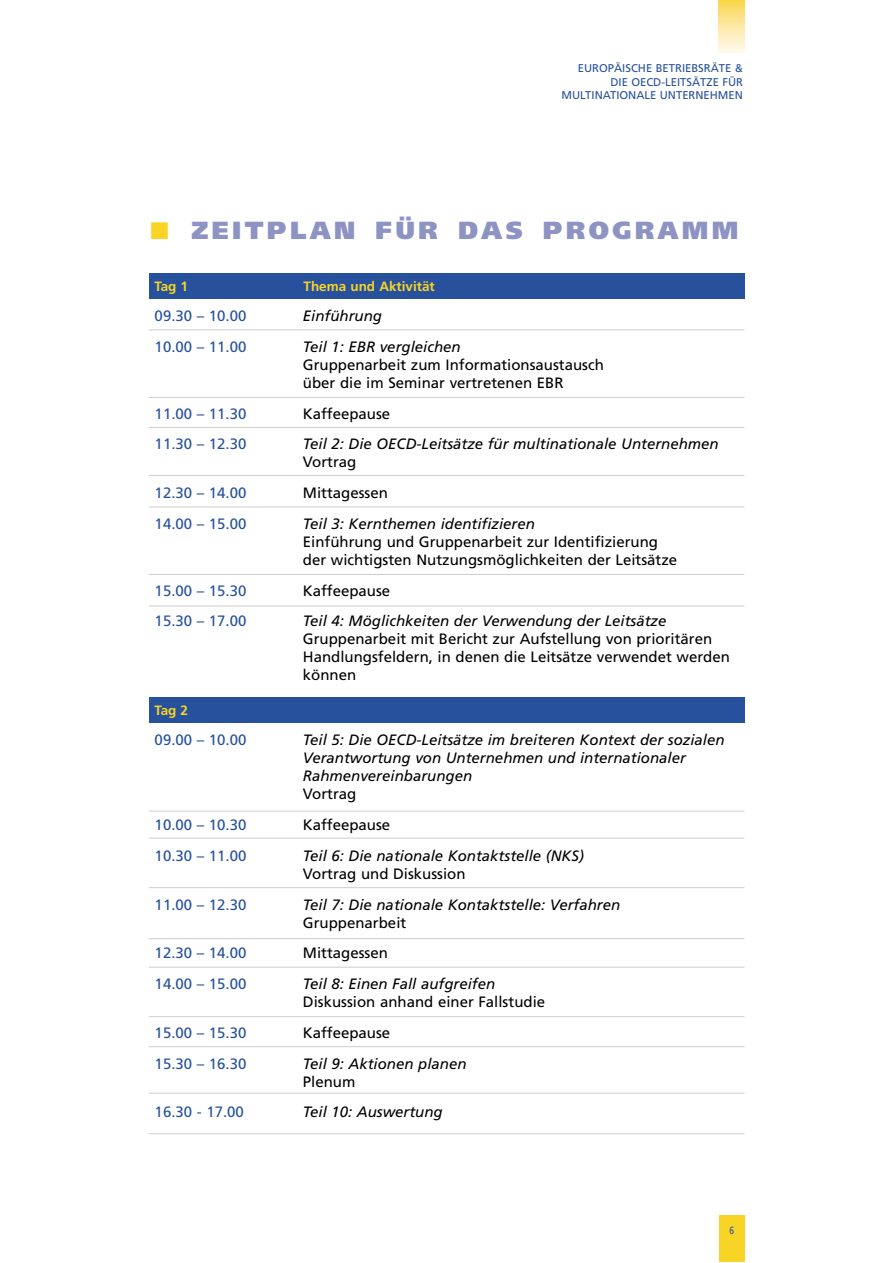
<style>
.page{position:relative;width:893px;height:1263px;background:#fff}
.page>*{position:absolute;margin:0;border:0;box-sizing:border-box;transform-origin:0 0}
.t1{font:900 24.75px "Frutiger";letter-spacing:.14em;color:#8d93c3}
.t2{font:15px/18px "Frutiger";color:#000}
.t3{font:italic 15px/18px "Frutiger";color:#000}
.t4{font:15px "Frutiger";color:#27519c}
.t5{font:700 13.5px "Frutiger";color:#f7d426}
.t6{font:11.25px/13.5px "Frutiger";color:#27519c;text-align:right}
.t7{font:10.5px "Frutiger";color:#27519c;scale:.8 1}
.s1{color:#f7d426}
</style>
<div class="page">
<div style="left:719px;top:1215px;width:25px;height:46px;background:#f7d426"></div>
<svg style="left:719px;top:0;width:25px;height:53px"></svg>
<div style="left:149px;top:273px;width:595px;height:26px;background:#27519c"></div>
<hr style="left:149px;top:330px;width:595px;height:1px;background:#d2ccc9">
<div style="left:149px;top:697px;width:595px;height:26px;background:#27519c"></div>
<hr style="left:149px;top:811px;width:595px;height:1px;background:#d2ccc9">
<hr style="left:149px;top:838px;width:595px;height:1px;background:#d2ccc9">
<hr style="left:149px;top:887px;width:595px;height:1px;background:#d2ccc9">
<hr style="left:149px;top:938px;width:595px;height:1px;background:#d2ccc9">
<hr style="left:149px;top:967px;width:595px;height:1px;background:#d2ccc9">
<hr style="left:149px;top:1016px;width:595px;height:1px;background:#d2ccc9">
<hr style="left:149px;top:1046px;width:595px;height:1px;background:#d2ccc9">
<hr style="left:149px;top:1093px;width:595px;height:1px;background:#d2ccc9">
<hr style="left:149px;top:1133px;width:595px;height:1px;background:#d2ccc9">
<hr style="left:149px;top:397px;width:595px;height:1px;background:#d2ccc9">
<hr style="left:149px;top:427px;width:595px;height:1px;background:#d2ccc9">
<hr style="left:149px;top:475px;width:595px;height:1px;background:#d2ccc9">
<hr style="left:149px;top:507px;width:595px;height:1px;background:#d2ccc9">
<hr style="left:149px;top:574px;width:595px;height:1px;background:#d2ccc9">
<hr style="left:149px;top:606px;width:595px;height:1px;background:#d2ccc9">
<p class="t6" style="left:561px;top:63px;width:183px">EUROPÄISCHE BETRIEBSRÄTE &amp;<br>DIE OECD-LEITSÄTZE FÜR<br>MULTINATIONALE UNTERNEHMEN</p>
<h1 class="t1" style="left:150px;top:220px;width:589px"><span class="s1">■</span> ZEITPLAN FÜR DAS PROGRAMM</h1>
<p class="t5" style="left:155px;top:280px;width:35px">Tag 1</p>
<p class="t5" style="left:303px;top:280px;width:133px">Thema und Aktivität</p>
<p class="t4" style="left:155px;top:309px;width:93px">09.30 – 10.00</p>
<p class="t3" style="left:303px;top:309px;width:81px">Einführung</p>
<p class="t4" style="left:155px;top:340px;width:93px">10.00 – 11.00</p>
<p class="t3" style="left:303px;top:340px;width:159px">Teil 1: EBR vergleichen</p>
<p class="t2" style="left:303px;top:358px;width:302px">Gruppenarbeit zum Informationsaustausch über die im Seminar vertretenen EBR</p>
<p class="t4" style="left:155px;top:407px;width:93px">11.00 – 11.30</p>
<p class="t2" style="left:303px;top:407px;width:89px">Kaffeepause</p>
<p class="t4" style="left:155px;top:438px;width:93px">11.30 – 12.30</p>
<p class="t3" style="left:303px;top:437px;width:417px">Teil 2: Die OECD-Leitsätze für multinationale Unternehmen</p>
<p class="t2" style="left:303px;top:455px;width:55px">Vortrag</p>
<p class="t4" style="left:155px;top:486px;width:93px">12.30 – 14.00</p>
<p class="t2" style="left:303px;top:486px;width:87px">Mittagessen</p>
<p class="t4" style="left:155px;top:517px;width:93px">14.00 – 15.00</p>
<p class="t3" style="left:303px;top:517px;width:233px">Teil 3: Kernthemen identifizieren</p>
<p class="t2" style="left:303px;top:535px;width:376px">Einführung und Gruppenarbeit zur Identifizierung der wichtigsten Nutzungsmöglichkeiten der Leitsätze</p>
<p class="t4" style="left:155px;top:584px;width:93px">15.00 – 15.30</p>
<p class="t2" style="left:303px;top:584px;width:89px">Kaffeepause</p>
<p class="t4" style="left:155px;top:615px;width:93px">15.30 – 17.00</p>
<p class="t3" style="left:303px;top:614px;width:365px">Teil 4: Möglichkeiten der Verwendung der Leitsätze</p>
<p class="t2" style="left:303px;top:632px;width:428px">Gruppenarbeit mit Bericht zur Aufstellung von prioritären<br>Handlungsfeldern, in denen die Leitsätze verwendet werden können</p>
<p class="t5" style="left:155px;top:705px;width:35px">Tag 2</p>
<p class="t4" style="left:155px;top:734px;width:93px">09.00 – 10.00</p>
<p class="t3" style="left:303px;top:733px;width:423px">Teil 5: Die OECD-Leitsätze im breiteren Kontext der sozialen<br>Verantwortung von Unternehmen und internationaler<br>Rahmenvereinbarungen</p>
<p class="t2" style="left:303px;top:787px;width:55px">Vortrag</p>
<p class="t4" style="left:155px;top:818px;width:93px">10.00 – 10.30</p>
<p class="t2" style="left:303px;top:818px;width:89px">Kaffeepause</p>
<p class="t4" style="left:155px;top:849px;width:93px">10.30 – 11.00</p>
<p class="t3" style="left:303px;top:849px;width:283px">Teil 6: Die nationale Kontaktstelle (NKS)</p>
<p class="t2" style="left:303px;top:867px;width:164px">Vortrag und Diskussion</p>
<p class="t4" style="left:155px;top:898px;width:93px">11.00 – 12.30</p>
<p class="t3" style="left:303px;top:898px;width:319px">Teil 7: Die nationale Kontaktstelle: Verfahren</p>
<p class="t2" style="left:303px;top:916px;width:105px">Gruppenarbeit</p>
<p class="t4" style="left:155px;top:947px;width:93px">12.30 – 14.00</p>
<p class="t2" style="left:303px;top:946px;width:87px">Mittagessen</p>
<p class="t4" style="left:155px;top:977px;width:93px">14.00 – 15.00</p>
<p class="t3" style="left:303px;top:977px;width:194px">Teil 8: Einen Fall aufgreifen</p>
<p class="t2" style="left:303px;top:995px;width:244px">Diskussion anhand einer Fallstudie</p>
<p class="t4" style="left:155px;top:1026px;width:93px">15.00 – 15.30</p>
<p class="t2" style="left:303px;top:1026px;width:89px">Kaffeepause</p>
<p class="t4" style="left:155px;top:1057px;width:93px">15.30 – 16.30</p>
<p class="t3" style="left:303px;top:1057px;width:165px">Teil 9: Aktionen planen</p>
<p class="t2" style="left:303px;top:1075px;width:54px">Plenum</p>
<p class="t4" style="left:155px;top:1106px;width:91px">16.30 - 17.00</p>
<p class="t3" style="left:303px;top:1105px;width:141px">Teil 10: Auswertung</p>
<p class="t7" style="left:729px;top:1226px;width:7px">6</p>
</div>
